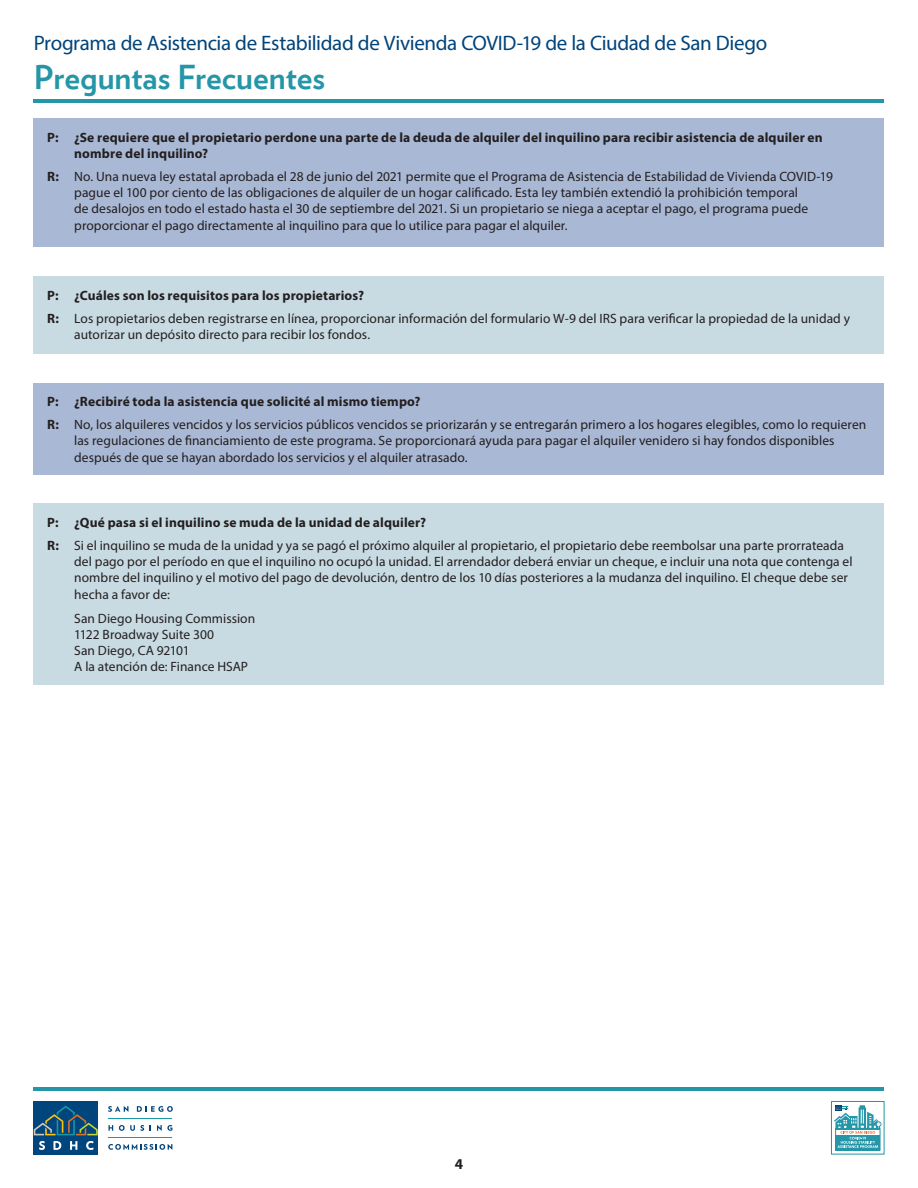
<style>
.page{position:relative;width:918px;height:1188px;background:#fff}
.page>*{position:absolute;margin:0;border:0;box-sizing:border-box;transform-origin:0 0}
.Body_Copy{font:700 33px "Verlag";color:#2496a8}
.Body_Copy-2{font:21px "Myriad Pro";letter-spacing:-.015em;color:#00447b}
.Body_Copy-3{font:700 15px "Myriad Pro";color:#231f20}
.NEW_body_copy{font:13.5px/16.2px "Myriad Pro";letter-spacing:.005em;color:#231f20}
.NEW_body_copy-2{font:700 13.5px/16.2px "Myriad Pro";letter-spacing:.01em;color:#231f20}
.s1{font-weight:700}
</style>
<div class="page">
<hr style="left:34px;top:1088px;width:850px;height:3px;background:#2496a8">
<svg style="left:108px;top:1106px;width:20px;height:6px"></svg>
<svg style="left:137px;top:1106px;width:36px;height:6px"></svg>
<svg style="left:109px;top:1125px;width:4px;height:6px"></svg>
<svg style="left:119px;top:1125px;width:25px;height:6px"></svg>
<svg style="left:157px;top:1125px;width:15px;height:6px"></svg>
<svg style="left:108px;top:1144px;width:64px;height:6px"></svg>
<hr style="left:108px;top:1118px;width:64px;height:1px;background:#1996a8">
<hr style="left:108px;top:1137px;width:64px;height:1px;background:#1996a8">
<div style="left:34px;top:1101px;width:64px;height:53px;background:#00457c"></div>
<svg style="left:39px;top:1141px;width:6px;height:9px"></svg>
<svg style="left:53px;top:1141px;width:8px;height:9px"></svg>
<svg style="left:70px;top:1141px;width:7px;height:9px"></svg>
<svg style="left:86px;top:1141px;width:8px;height:9px"></svg>
<svg style="left:34px;top:1106px;width:64px;height:29px"></svg>
<div style="left:831px;top:1101px;width:53px;height:53px;background:linear-gradient(to right,#fff,#fff);border:1px solid #2496a8"></div>
<div style="left:835px;top:1129px;width:45px;height:21px;border:1px solid #2496a8"></div>
<svg style="left:834px;top:1105px;width:48px;height:43px"></svg>
<hr style="left:34px;top:100px;width:850px;height:3px;background:#2496a8">
<div style="left:34px;top:118px;width:850px;height:129px;background:#a9b8d4"></div>
<div style="left:34px;top:276px;width:850px;height:78px;background:#c8dbe2"></div>
<div style="left:34px;top:503px;width:850px;height:182px;background:#c8dbe2"></div>
<div style="left:34px;top:383px;width:850px;height:92px;background:#a9b8d4"></div>
<p class="Body_Copy-2" style="left:34px;top:30px;width:735px">Programa de Asistencia de Estabilidad de Vivienda COVID-19 de la Ciudad de San Diego</p>
<p class="Body_Copy" style="left:34px;top:51px;width:293px">Preguntas Frecuentes</p>
<p class="NEW_body_copy-2" style="left:74px;top:129px;width:750px;text-indent:-27px">P: ¿Se requiere que el propietario perdone una parte de la deuda de alquiler del inquilino para recibir asistencia de alquiler en nombre del inquilino?</p>
<p class="NEW_body_copy" style="left:74px;top:168px;width:760px;text-indent:-27px"><span class="s1">R:</span> No. Una nueva ley estatal aprobada el 28 de junio del 2021 permite que el Programa de Asistencia de Estabilidad de Vivienda COVID-19 pague el 100 por ciento de las obligaciones de alquiler de un hogar calificado. Esta ley también extendió la prohibición temporal<br>de desalojos en todo el estado hasta el 30 de septiembre del 2021. Si un propietario se niega a aceptar el pago, el programa puede proporcionar el pago directamente al inquilino para que lo utilice para pagar el alquiler.</p>
<p class="NEW_body_copy-2" style="left:47px;top:287px;width:318px">P: ¿Cuáles son los requisitos para los propietarios?</p>
<p class="NEW_body_copy" style="left:74px;top:310px;width:777px;text-indent:-27px"><span class="s1">R:</span> Los propietarios deben registrarse en línea, proporcionar información del formulario W-9 del IRS para verificar la propiedad de la unidad y autorizar un depósito directo para recibir los fondos.</p>
<p class="NEW_body_copy-2" style="left:47px;top:393px;width:375px">P: ¿Recibiré toda la asistencia que solicité al mismo tiempo?</p>
<p class="NEW_body_copy" style="left:74px;top:416px;width:794px;text-indent:-27px"><span class="s1">R:</span> No, los alquileres vencidos y los servicios públicos vencidos se priorizarán y se entregarán primero a los hogares elegibles, como lo requieren las regulaciones de financiamiento de este programa. Se proporcionará ayuda para pagar el alquiler venidero si hay fondos disponibles después de que se hayan abordado los servicios y el alquiler atrasado.</p>
<p class="NEW_body_copy-2" style="left:47px;top:514px;width:380px">P: ¿Qué pasa si el inquilino se muda de la unidad de alquiler?</p>
<p class="NEW_body_copy" style="left:74px;top:537px;width:780px;text-indent:-27px"><span class="s1">R:</span> Si el inquilino se muda de la unidad y ya se pagó el próximo alquiler al propietario, el propietario debe reembolsar una parte prorrateada del pago por el período en que el inquilino no ocupó la unidad. El arrendador deberá enviar un cheque, e incluir una nota que contenga el nombre del inquilino y el motivo del pago de devolución, dentro de los 10 días posteriores a la mudanza del inquilino. El cheque debe ser hecha a favor de:</p>
<p class="NEW_body_copy" style="left:74px;top:610px;width:183px">San Diego Housing Commission</p>
<p class="NEW_body_copy" style="left:74px;top:626px;width:141px">1122 Broadway Suite 300</p>
<p class="NEW_body_copy" style="left:74px;top:642px;width:117px">San Diego, CA 92101</p>
<p class="NEW_body_copy" style="left:74px;top:658px;width:175px">A la atención de: Finance HSAP</p>
<p class="Body_Copy-3" style="left:455px;top:1154px;width:10px">4</p>
</div>
